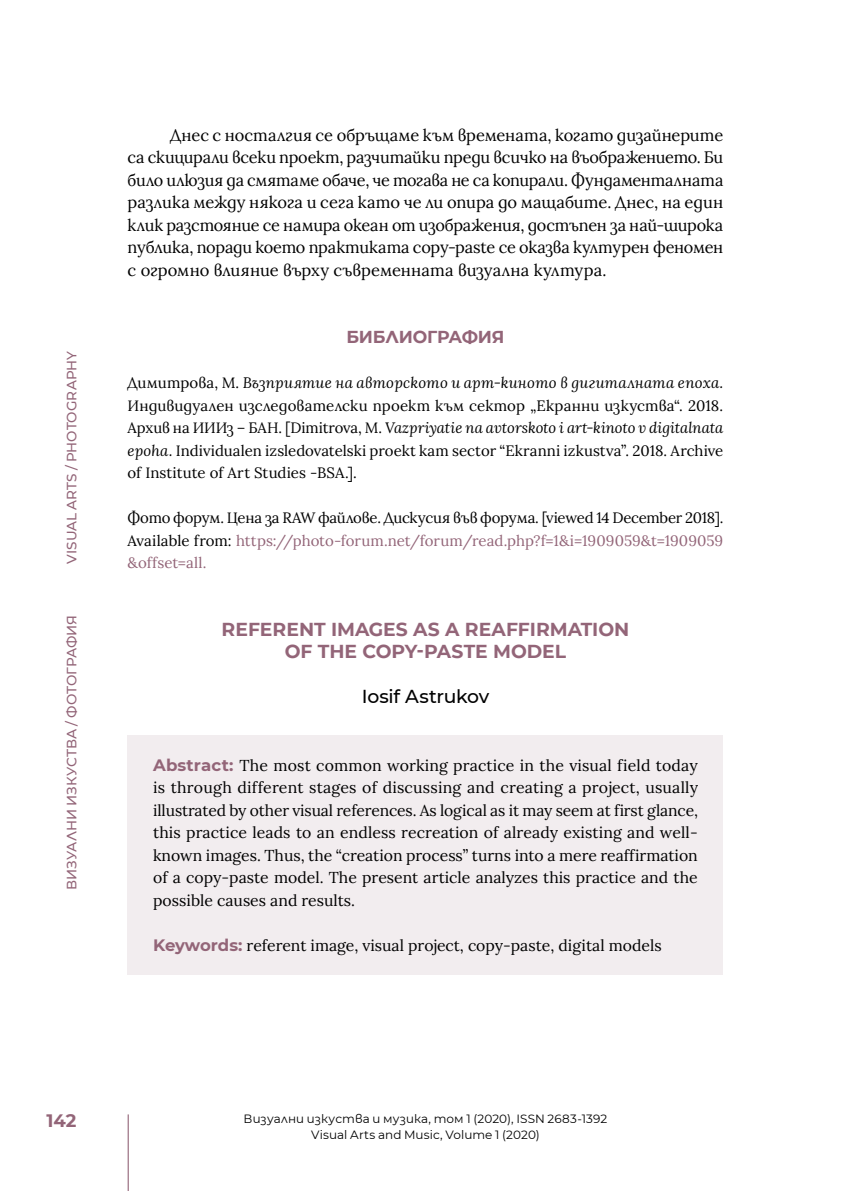
<style>
.page{position:relative;width:851px;height:1191px;background:#fff}
.page>*{position:absolute;margin:0;border:0;box-sizing:border-box;transform-origin:0 0}
.t1{font:700 18.75px/22.5px "Montserrat";color:#936578;text-align:center}
.t2{font:500 18.75px "Montserrat";letter-spacing:-.01em;color:#000}
.t3{font:700 18px "Montserrat";color:#936578}
.t4{font:700 17.25px "Montserrat";letter-spacing:-.01em;color:#936578}
.t5{font:16.5px/22.5px "Lora";letter-spacing:.005em;color:#000;text-align:justify}
.t6{font:15.75px/22.5px "Lora";color:#000;text-align:justify}
.t7{font:15px/22.5px "Lora";letter-spacing:.005em;color:#000;text-align:justify}
.t8{font:500 13.5px "Montserrat";color:#936578}
.t9{font:12px/15.8px "Montserrat";letter-spacing:.01em;color:#000;text-align:center}
.s1{font-style:italic}
.s2{color:#936578}
.s3{font-family:"Montserrat";font-weight:700;font-size:16.5px;color:#936578}
</style>
<div class="page">
<div style="left:128px;top:735px;width:595px;height:194px;background:#f2edef"></div>
<div style="left:128px;top:915px;width:595px;height:59px;background:#f2edef"></div>
<hr style="left:128px;top:1114px;width:1px;height:77px;background:#936578">
<p class="t8" style="left:62px;top:563px;width:214px;rotate:-90deg">VISUAL ARTS / PHOTOGRAPHY</p>
<p class="t8" style="left:62px;top:889px;width:276px;rotate:-90deg">ВИЗУАЛНИ ИЗКУСТВА / ФОТОГРАФИЯ</p>
<p class="t5" style="left:128px;top:122px;width:597px;text-indent:43px">Днес с носталгия се обръщаме към времената, когато дизайнерите са скицирали всеки проект, разчитайки преди всичко на въображението. Би било илюзия да смятаме обаче, че тогава не са копирали. Фундаменталната разлика между някога и сега като че ли опира до мащабите. Днес, на един клик разстояние се намира океан от изображения, достъпен за най-широка публика, поради което практиката copy-paste се оказва културен феномен с огромно влияние върху съвременната визуална култура.</p>
<p class="t4" style="left:346px;top:324px;width:160px">БИБЛИОГРАФИЯ</p>
<p class="t7" style="left:128px;top:370px;width:597px">Димитрова, М. <span class="s1">Възприятие на авторското и арт-киното в дигиталната епоха.<br></span>Индивидуален изследователски проект към сектор „Екранни изкуства“. 2018.<br>Архив на ИИИз – БАН. [Dimitrova, M. <span class="s1">Vazpriyatie na avtorskoto i art-kinoto v digitalnata epoha.</span> Individualen izsledovatelski proekt kam sector “Ekranni izkustva”. 2018. Archive of Institute of Art Studies -BSA.].</p>
<p class="t7" style="left:128px;top:505px;width:597px">Фото форум. Цена за RAW файлове. Дискусия във форума. [viewed 14 December 2018].<br>Available from: <span class="s2">https://photo-forum.net/forum/read.php?f=1&amp;i=1909059&amp;t=1909059 &amp;offset=all.</span></p>
<p class="t1" style="left:221px;top:617px;width:409px">REFERENT IMAGES AS A REAFFIRMATION<br>OF THE COPY-PASTE MODEL</p>
<p class="t2" style="left:361px;top:683px;width:129px">Iosif Astrukov</p>
<p class="t6" style="left:153px;top:753px;width:546px"><span class="s3">Abstract:</span> The most common working practice in the visual field today is through different stages of discussing and creating a project, usually illustrated by other visual references. As logical as it may seem at first glance, this practice leads to an endless recreation of already existing and well&shy;known images. Thus, the “creation process” turns into a mere reaffirmation of a copy-paste model. The present article analyzes this practice and the possible causes and results.</p>
<p class="t6" style="left:153px;top:933px;width:510px"><span class="s3">Keywords:</span> referent image, visual project, copy-paste, digital models</p>
<p class="t3" style="left:47px;top:1107px;width:31px">142</p>
<p class="t9" style="left:243px;top:1110px;width:365px">Визуални изкуства и музика, том 1 (2020), ISSN 2683-1392<br>Visual Arts and Music, Volume 1 (2020)</p>
</div>
